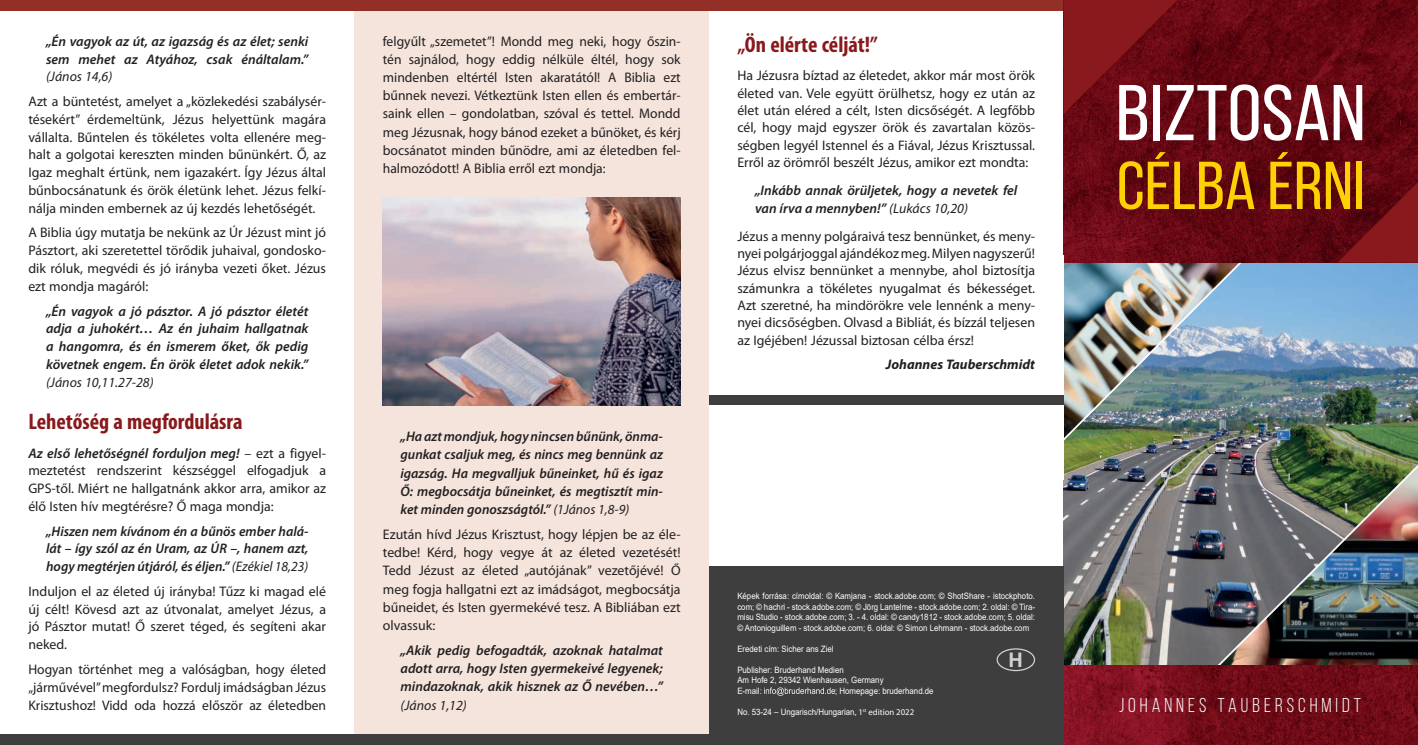
<style>
.page{position:relative;width:1418px;height:745px;background:#fff}
.page>*{position:absolute;margin:0;border:0;box-sizing:border-box;transform-origin:0 0}
.t1{font:78.75px "Bebas Neue";color:#fff;scale:1.1 1}
.t2{font:67.5px "Bebas Neue";color:#fed105;scale:1.09 1}
.Überschrift_1{font:700 condensed 22.5px "Myriad Pro";color:#89191c}
.t3{font:20px "Bebas Neue";letter-spacing:.2em;color:#fff}
.t4{font:700 20px "Arial";color:#d1d2d4}
.t5{font:13.88px/17.8px "Myriad Pro";color:#231f20;text-align:justify}
.Bibeltext{font:italic 600 13.88px/17.8px "Myriad Pro";color:#231f20;text-align:justify}
.t6{font:italic 700 13.88px "Myriad Pro";color:#231f20}
.t7{font:8.75px/10.5px "Arial";color:#fff;text-align:justify;scale:.9 1}
.s1{font-weight:400}
.s2{font-weight:600;font-style:italic}
.s3{font-family:"Myriad Pro"}
</style>
<div class="page">
<img style="left:1063px;top:262px;width:354px;height:403px">
<img style="left:854px;top:262px;width:397px;height:190px">
<div style="left:354px;top:0;width:355px;height:743px;background:#f4e4dc"></div>
<div style="left:0;top:733px;width:709px;height:11px;background:#3e3e3f"></div>
<img style="left:383px;top:197px;width:297px;height:208px">
<div style="left:0;top:0;width:1063px;height:11px;background:#922f27"></div>
<img style="left:1208px;top:455px;width:209px;height:210px">
<img style="left:1063px;top:0;width:354px;height:262px">
<svg style="left:1337px;top:182px;width:80px;height:80px;background:#700e15"></svg>
<svg style="left:1063px;top:0;width:114px;height:114px;background:#791118"></svg>
<div style="left:1035px;top:255px;width:28px;height:165px;background:#fff"></div>
<img style="left:1063px;top:665px;width:354px;height:79px">
<div style="left:1051px;top:420px;width:12px;height:60px;background:#fff"></div>
<div style="left:709px;top:566px;width:354px;height:178px;background:#3e3e3f"></div>
<svg style="left:764px;top:687px;width:71px;height:8px"></svg>
<div style="left:709px;top:394px;width:354px;height:10px;background:#3e3e3f"></div>
<div style="left:996px;top:648px;width:39px;height:22px;border:1px solid #d1d2d4;border-radius:50%"></div>
<p class="Bibeltext" style="left:46px;top:32px;width:264px">„Én vagyok az út, az igazság és az élet; senki sem mehet az Atyához, csak énáltalam.” <span class="s1">(János 14,6)</span></p>
<p class="t5" style="left:28px;top:92px;width:299px">Azt a büntetést, amelyet a „közlekedési szabálysér&shy;tésekért” érdemeltünk, Jézus helyettünk magára vállalta. Bűntelen és tökéletes volta ellenére meg&shy;halt a golgotai kereszten minden bűnünkért. Ő, az Igaz meghalt értünk, nem igazakért. Így Jézus által bűnbocsánatunk és örök életünk lehet. Jézus felkí&shy;nálja minden embernek az új kezdés lehetőségét.</p>
<p class="t5" style="left:28px;top:223px;width:299px">A Biblia úgy mutatja be nekünk az Úr Jézust mint jó Pásztort, aki szeretettel törődik juhaival, gondosko&shy;dik róluk, megvédi és jó irányba vezeti őket. Jézus ezt mondja magáról:</p>
<p class="Bibeltext" style="left:46px;top:301px;width:264px">„Én vagyok a jó pásztor. A jó pásztor életét adja a juhokért… Az én juhaim hallgatnak a hangomra, és én ismerem őket, ők pedig követnek engem. Én örök életet adok nekik.” <span class="s1">(János 10,11.27-28)</span></p>
<p class="Überschrift_1" style="left:28px;top:407px;width:216px">Lehetőség a megfordulásra</p>
<p class="t5" style="left:28px;top:443px;width:299px"><span class="s2">Az első lehetőségnél forduljon meg!</span> – ezt a figyel&shy;meztetést rendszerint készséggel elfogadjuk a GPS-től. Miért ne hallgatnánk akkor arra, amikor az élő Isten hív megtérésre? Ő maga mondja:</p>
<p class="Bibeltext" style="left:46px;top:521px;width:264px">„Hiszen nem kívánom én a bűnös ember halá&shy;lát – így szól az én Uram, az ÚR –, hanem azt, hogy megtérjen útjáról, és éljen.” <span class="s1">(Ezékiel 18,23)</span></p>
<p class="t5" style="left:28px;top:582px;width:299px">Induljon el az életed új irányba! Tűzz ki magad elé új célt! Kövesd azt az útvonalat, amelyet Jézus, a jó Pásztor mutat! Ő szeret téged, és segíteni akar neked.</p>
<p class="t5" style="left:28px;top:659px;width:299px">Hogyan történhet meg a valóságban, hogy életed „járművével” megfordulsz? Fordulj imádságban Jézus Krisztushoz! Vidd oda hozzá először az életedben</p>
<p class="t5" style="left:383px;top:32px;width:299px;line-height:18.1px">felgyűlt „szemetet”! Mondd meg neki, hogy őszin&shy;tén sajnálod, hogy eddig nélküle éltél, hogy sok mindenben eltértél Isten akaratától! A Biblia ezt bűnnek nevezi. Vétkeztünk Isten ellen és embertár&shy;saink ellen – gondolatban, szóval és tettel. Mondd meg Jézusnak, hogy bánod ezeket a bűnöket, és kérj bocsánatot minden bűnödre, ami az életedben fel&shy;halmozódott! A Biblia erről ezt mondja:</p>
<p class="Bibeltext" style="left:400px;top:427px;width:264px;line-height:18.1px">„Ha azt mondjuk, hogy nincsen bűnünk, önma&shy;gunkat csaljuk meg, és nincs meg bennünk az igazság. Ha megvalljuk bűneinket, hű és igaz Ő: megbocsátja bűneinket, és megtisztít min&shy;ket minden gonoszságtól.” <span class="s1">(1János 1,8-9)</span></p>
<p class="t5" style="left:383px;top:525px;width:299px;line-height:18.1px">Ezután hívd Jézus Krisztust, hogy lépjen be az éle&shy;tedbe! Kérd, hogy vegye át az életed vezetését!<br>Tedd Jézust az életed „autójának” vezetőjévé! Ő meg fogja hallgatni ezt az imádságot, megbocsátja bűneidet, és Isten gyermekévé tesz. A Bibliában ezt olvassuk:</p>
<p class="Bibeltext" style="left:400px;top:640px;width:264px;line-height:18.1px">„Akik pedig befogadták, azoknak hatalmat adott arra, hogy Isten gyermekeivé legyenek; mindazoknak, akik hisznek az Ő nevében…” <span class="s1">(János 1,12)</span></p>
<p class="Überschrift_1" style="left:737px;top:31px;width:142px">„Ön elérte célját!”</p>
<p class="t5" style="left:737px;top:67px;width:299px;line-height:17.4px">Ha Jézusra bíztad az életedet, akkor már most örök életed van. Vele együtt örülhetsz, hogy ez után az élet után eléred a célt, Isten dicsőségét. A legfőbb cél, hogy majd egyszer örök és zavartalan közös&shy;ségben legyél Istennel és a Fiával, Jézus Krisztussal.<br>Erről az örömről beszélt Jézus, amikor ezt mondta:</p>
<p class="Bibeltext" style="left:755px;top:181px;width:264px;line-height:17.4px">„Inkább annak örüljetek, hogy a nevetek fel van írva a mennyben!” <span class="s1">(Lukács 10,20)</span></p>
<p class="t5" style="left:737px;top:227px;width:299px;line-height:17.4px">Jézus a menny polgáraivá tesz bennünket, és men - nyei polgárjoggal ajándékoz meg. Milyen nagyszerű!<br>Jézus elvisz bennünket a mennybe, ahol biztosítja számunkra a tökéletes nyugalmat és békességet.<br>Azt szeretné, ha mindörökre vele lennénk a men - nyei dicsőségben. Olvasd a Bibliát, és bízzál teljesen az Igéjében! Jézussal biztosan célba érsz!</p>
<p class="t6" style="left:885px;top:355px;width:151px">Johannes Tauberschmidt</p>
<p class="t7" style="left:737px;top:590px;width:332px">Képek forrása: címoldal: © Kamjana - stock.adobe.com; © ShotShare - istockphoto. com; © hachri - stock.adobe.com; © Jörg Lantelme - stock.adobe.com; 2. oldal: © Tira&shy;misu Studio - stock.adobe.com; 3. - 4. oldal: © candy1812 - stock.adobe.com; 5. oldal: © Antonioguillem - stock.adobe.com; 6. oldal: © Simon Lehmann - stock.adobe.com</p>
<p class="t7" style="left:737px;top:643px;width:108px">Eredeti cím: Sicher ans Ziel</p>
<p class="t7" style="left:737px;top:664px;width:164px;text-align:left">Publisher: Bruderhand Medien<br>Am Hofe 2, 29342 Wienhausen, Germany<br>E-mail:</p>
<p class="t4" style="left:1008px;top:645px;width:16px">H</p>
<p class="t7" style="left:835px;top:685px;width:111px">; Homepage: bruderhand.de</p>
<p class="t7" style="left:737px;top:706px;width:198px">No. 53-24 – Ungarisch/Hungarian<span class="s3">, 1</span><sup>st</sup> <span class="s3">edition 2022</span></p>
<p class="t1" style="left:1115px;top:70px;width:229px">BIZTOSAN</p>
<p class="t2" style="left:1116px;top:149px;width:229px">CÉLBA ÉRNI</p>
<p class="t3" style="left:1119px;top:693px;width:243px">JOHANNES TAUBERSCHMIDT</p>
</div>
